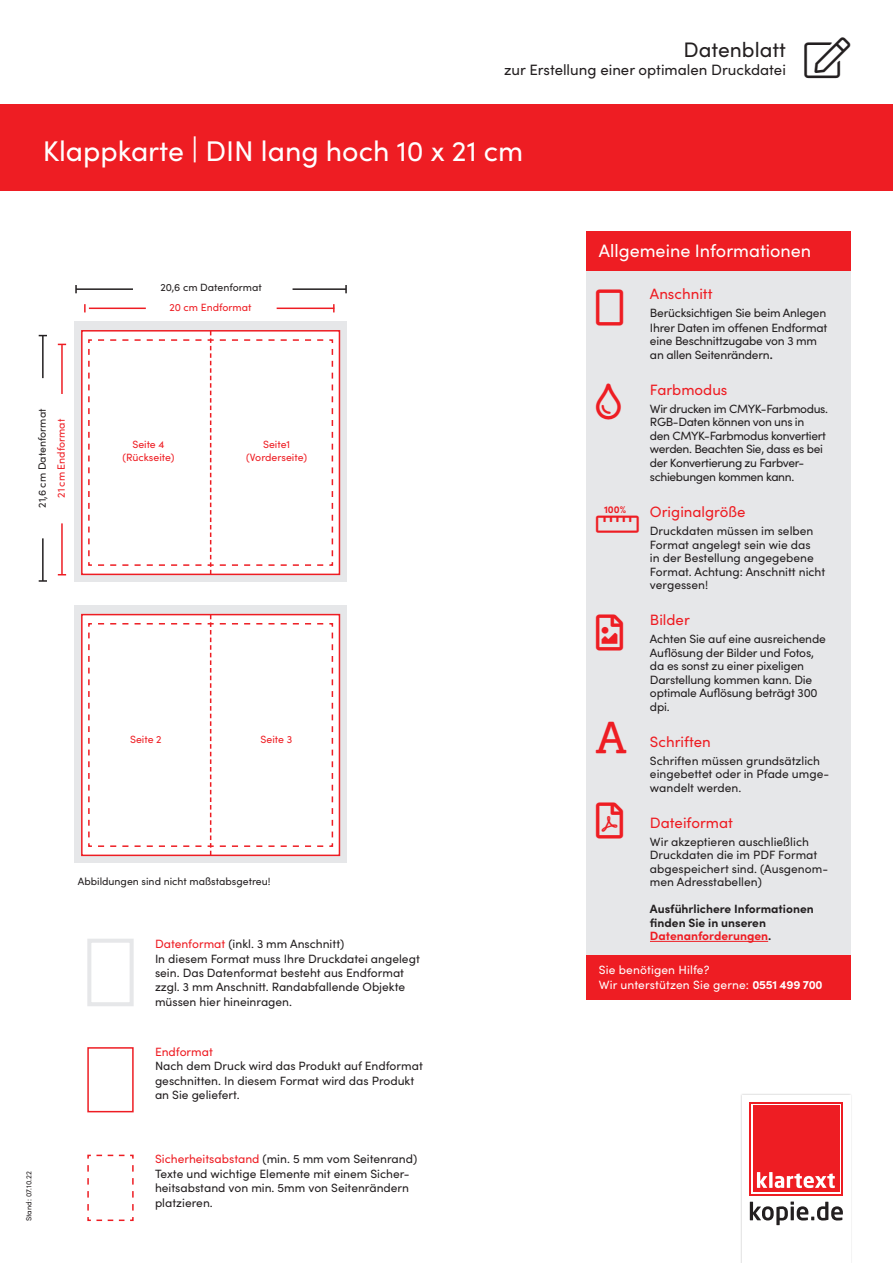
<style>
.page{position:relative;width:893px;height:1263px;background:#fff}
.page>*{position:absolute;margin:0;border:0;box-sizing:border-box;transform-origin:0 0}
.t1{font:36px "Font Awesome 5 Pro";color:#ee1d23}
.t2{font:28.5px "Sofia Pro";color:#fff}
.t3{font:21px "Sofia Pro";color:#231f20}
.t4{font:18px "Sofia Pro";color:#fff}
.t5{font:15px "Sofia Pro";color:#ee1d23}
.t6{font:15px "Sofia Pro";color:#231f20}
.t7{font:12px/13.5px "Sofia Pro";color:#231f20}
.t8{font:12px/13.6px "Sofia Pro";letter-spacing:-.03em;color:#231f20}
.t9{font:12px/13.8px "Sofia Pro";letter-spacing:-.02em;color:#231f20}
.t10{font:700 12px/13.5px "Sofia Pro";color:#231f20}
.t11{font:12px/14.4px "Sofia Pro";letter-spacing:.01em;color:#fff}
.t12{font:12px "Sofia Pro";color:#ee1d23}
.t13{font:10.5px/12.6px "Sofia Pro";color:#ee1d23;text-align:center}
.t14{font:10.5px "Sofia Pro";color:#231f20}
.t15{font:700 10.05px "Sofia Pro";color:#ee1d23}
.t16{font:7.5px "Sofia Pro";color:#231f20}
.s1{color:#ee1d23}
.s2{font-size:15px}
.s3{font-weight:700}
</style>
<div class="page">
<div style="left:0;top:104px;width:893px;height:87px;background:#ee1d23"></div>
<div style="left:586px;top:270px;width:264px;height:685px;background:#e6e7e9"></div>
<hr style="left:650px;top:941px;width:118px;height:1px;background:#ee1d23">
<div style="left:586px;top:231px;width:264px;height:39px;background:#ee1d23"></div>
<div style="left:87px;top:939px;width:47px;height:67px;border:4px solid #e6e7e9"></div>
<div style="left:87px;top:1047px;width:47px;height:65px;background:#fff;border:2px solid #ee1d23"></div>
<svg style="left:87px;top:1154px;width:47px;height:68px"></svg>
<div style="left:740px;top:1093px;width:112px;height:170px;background:#231f20;opacity:.24"></div>
<div style="left:742px;top:1095px;width:108px;height:168px;background:#fff"></div>
<div style="left:750px;top:1102px;width:93px;height:93px;background:#ee1d23"></div>
<div style="left:751px;top:1104px;width:90px;height:90px;background:#fff"></div>
<div style="left:753px;top:1105px;width:87px;height:87px;background:#ee1d23"></div>
<svg style="left:757px;top:1172px;width:10px;height:16px"></svg>
<hr style="left:769px;top:1172px;width:3px;height:16px;background:#fff">
<svg style="left:775px;top:1173px;width:60px;height:15px"></svg>
<svg style="left:750px;top:1201px;width:93px;height:24px"></svg>
<div style="left:586px;top:955px;width:264px;height:44px;background:#ee1d23"></div>
<hr style="left:89px;top:308px;width:57px;height:1px;background:#ee1d23">
<hr style="left:277px;top:308px;width:57px;height:1px;background:#ee1d23">
<hr style="left:61px;top:345px;width:2px;height:49px;background:#ee1d23">
<hr style="left:61px;top:523px;width:2px;height:52px;background:#ee1d23">
<hr style="left:76px;top:288px;width:57px;height:2px;background:#231f20">
<hr style="left:293px;top:288px;width:53px;height:2px;background:#231f20">
<hr style="left:42px;top:335px;width:2px;height:43px;background:#231f20">
<hr style="left:42px;top:538px;width:2px;height:43px;background:#231f20">
<svg style="left:75px;top:285px;width:2px;height:8px"></svg>
<svg style="left:345px;top:285px;width:2px;height:8px"></svg>
<svg style="left:333px;top:304px;width:2px;height:8px"></svg>
<svg style="left:84px;top:304px;width:2px;height:8px"></svg>
<svg style="left:39px;top:580px;width:8px;height:2px"></svg>
<div style="left:75px;top:321px;width:272px;height:261px;background:#e6e7e9"></div>
<div style="left:81px;top:330px;width:259px;height:245px;background:#fff;border:2px solid #ee1d23"></div>
<svg style="left:329px;top:339px;width:5px;height:227px"></svg>
<svg style="left:88px;top:331px;width:238px;height:243px"></svg>
<div style="left:75px;top:605px;width:272px;height:258px;background:#e6e7e9"></div>
<div style="left:81px;top:614px;width:259px;height:242px;background:#fff;border:2px solid #ee1d23"></div>
<svg style="left:329px;top:623px;width:5px;height:224px"></svg>
<svg style="left:88px;top:615px;width:238px;height:240px"></svg>
<h3 class="t3" style="left:684px;top:35px;width:104px">Datenblatt</h3>
<p class="t6" style="left:504px;top:59px;width:283px">zur Erstellung einer optimalen Druckdatei</p>
<h2 class="t2" style="left:43px;top:130px;width:482px">Klappkarte | DIN lang hoch 10 x 21 cm</h2>
<p class="t14" style="left:160px;top:280px;width:103px">20,6 cm Datenformat</p>
<p class="t14" style="left:35px;top:508px;width:101px;rotate:-90deg">21,6 cm Datenformat</p>
<p class="t13" style="left:54px;top:498px;width:80px;rotate:-90deg">21 cm Endformat</p>
<p class="t13" style="left:169px;top:301px;width:84px">20 cm Endformat</p>
<p class="t13" style="left:122px;top:438px;width:53px">Seite 4 (Rückseite)</p>
<p class="t13" style="left:246px;top:438px;width:62px">Seite1 (Vorderseite)</p>
<p class="t13" style="left:130px;top:732px;width:33px">Seite 2</p>
<p class="t13" style="left:261px;top:732px;width:33px">Seite 3</p>
<p class="t16" style="left:23px;top:1221px;width:51px;rotate:-90deg">Stand: 07.10.22</p>
<p class="t14" style="left:78px;top:874px;width:194px">Abbildungen sind nicht maßstabsgetreu!</p>
<p class="t7" style="left:155px;top:936px;width:266px;line-height:14.4px"><span class="s1">Datenformat</span> (inkl. 3 mm Anschnitt)<br>In diesem Format muss Ihre Druckdatei angelegt sein. Das Datenformat besteht aus Endformat zzgl. 3 mm Anschnitt. Randabfallende Objekte müssen hier hineinragen.</p>
<p class="t12" style="left:155px;top:1043px;width:59px">Endformat</p>
<p class="t7" style="left:155px;top:1058px;width:269px;line-height:14.4px">Nach dem Druck wird das Produkt auf Endformat geschnitten. In diesem Format wird das Produkt an Sie geliefert.</p>
<p class="t7" style="left:155px;top:1151px;width:264px;line-height:14.4px"><span class="s1">Sicherheitsabstand</span> (min. 5 mm vom Seitenrand)<br>Texte und wichtige Elemente mit einem Sicher&shy;heitsabstand von min. 5mm von Seitenrändern platzieren.</p>
<h3 class="t4" style="left:599px;top:238px;width:214px">Allgemeine Informationen</h3>
<h1 class="t1" style="left:596px;top:289px;width:29px">▼■●□▼▼</h1>
<h1 class="t1" style="left:596px;top:383px;width:26px">▼■▼</h1>
<p class="t15" style="left:604px;top:501px;width:24px">100%</p>
<h1 class="t1" style="left:596px;top:614px;width:28px">●</h1>
<h1 class="t1" style="left:596px;top:803px;width:28px">●</h1>
<p class="t5" style="left:650px;top:283px;width:64px">Anschnitt</p>
<p class="t9" style="left:650px;top:305px;width:179px">Berücksichtigen Sie beim Anlegen<br>Ihrer Daten im offenen Endformat eine Beschnittzugabe von 3 mm an allen Seitenrändern<span class="s2">.</span></p>
<p class="t5" style="left:650px;top:378px;width:79px">Farbmodus</p>
<p class="t8" style="left:650px;top:401px;width:180px">Wir drucken im CMYK-Farbmodus.<br>RGB-Daten können von uns in<br>den CMYK-Farbmodus konvertiert werden. Beachten Sie, dass es bei der Konvertierung zu Farbver&shy;schiebungen kommen kann.</p>
<p class="t5" style="left:650px;top:501px;width:97px">Originalgröße</p>
<p class="t7" style="left:650px;top:523px;width:177px">Druckdaten müssen im selben<br>Format angelegt sein wie das<br>in der Bestellung angegebene<br>Format. Achtung: Anschnitt nicht vergessen!</p>
<p class="t5" style="left:650px;top:609px;width:41px">Bilder</p>
<p class="t7" style="left:650px;top:631px;width:177px">Achten Sie auf eine ausreichende<br>Auflösung der Bilder und Fotos, da es sonst zu einer pixeligen<br>Darstellung kommen kann. Die optimale Auflösung beträgt 300 dpi.</p>
<p class="t5" style="left:650px;top:730px;width:62px">Schriften</p>
<p class="t7" style="left:650px;top:753px;width:181px">Schriften müssen grundsätzlich eingebettet oder in Pfade umge&shy;wandelt werden.</p>
<p class="t5" style="left:650px;top:811px;width:85px">Dateiformat</p>
<p class="t7" style="left:650px;top:834px;width:180px">Wir akzeptieren auschließlich<br>Druckdaten die im PDF Format abgespeichert sind. (Ausgenom&shy;men Adresstabellen)</p>
<p class="t10" style="left:650px;top:901px;width:165px">Ausführlichere Informationen finden Sie in unseren<br><span class="s1">Datenanforderungen</span>.</p>
<p class="t11" style="left:599px;top:962px;width:225px">Sie benötigen Hilfe?<br>Wir unterstützen Sie gerne: <span class="s3">0551 499 700</span></p>
</div>
